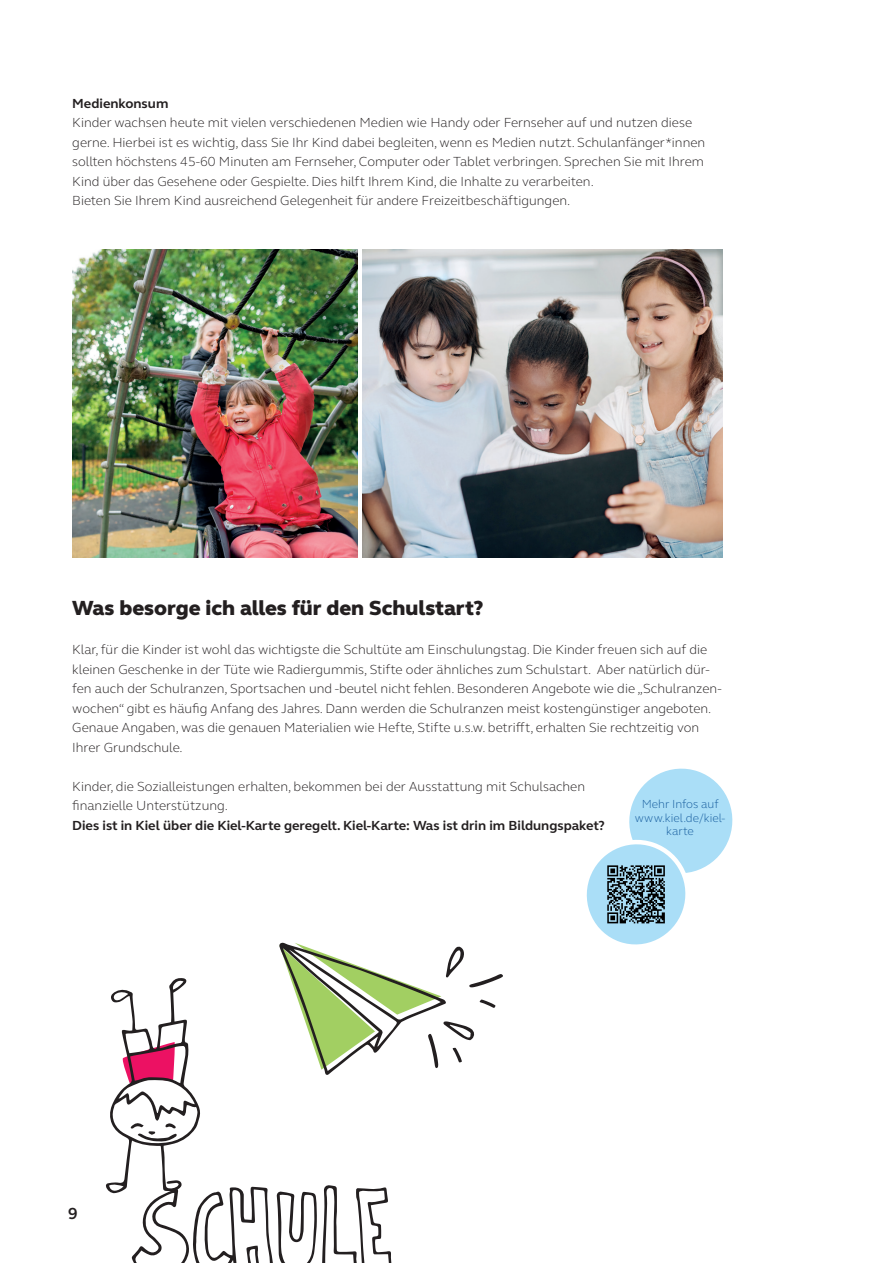
<style>
.page{position:relative;width:893px;height:1263px;background:#fff}
.page>*{position:absolute;margin:0;border:0;box-sizing:border-box;transform-origin:0 0}
.t1{font:800 21px "FS Elliot Pro";color:#231f20}
.t2{font:700 16.5px "FS Elliot Pro";color:#231f20}
.t3{font:300 13.5px/19.5px "FS Elliot Pro";color:#231f20}
.t4{font:700 13.5px "FS Elliot Pro";color:#231f20}
.t5{font:300 12px/13.5px "FS Elliot Pro";color:#175d9e;text-align:center}
</style>
<div class="page">
<svg style="left:106px;top:942px;width:397px;height:321px"></svg>
<img style="left:72px;top:249px;width:285px;height:308px">
<img style="left:362px;top:249px;width:361px;height:308px">
<svg style="left:586px;top:768px;width:147px;height:177px"></svg>
<h1 class="t4" style="left:72px;top:94px;width:98px">Medienkonsum</h1>
<h1 class="t3" style="left:72px;top:113px;width:634px">Kinder wachsen heute mit vielen verschiedenen Medien wie Handy oder Fernseher auf und nutzen diese gerne. Hierbei ist es wichtig, dass Sie Ihr Kind dabei begleiten, wenn es Medien nutzt. Schulanfänger*innen sollten höchstens 45-60 Minuten am Fernseher, Computer oder Tablet verbringen. Sprechen Sie mit Ihrem Kind über das Gesehene oder Gespielte. Dies hilft Ihrem Kind, die Inhalte zu verarbeiten.</h1>
<h1 class="t3" style="left:72px;top:191px;width:500px">Bieten Sie Ihrem Kind ausreichend Gelegenheit für andere Freizeitbeschäftigungen.</h1>
<h1 class="t1" style="left:72px;top:594px;width:413px">Was besorge ich alles für den Schulstart?</h1>
<h1 class="t3" style="left:72px;top:640px;width:651px">Klar, für die Kinder ist wohl das wichtigste die Schultüte am Einschulungstag. Die Kinder freuen sich auf die kleinen Geschenke in der Tüte wie Radiergummis, Stifte oder ähnliches zum Schulstart. Aber natürlich dür&shy;fen auch der Schulranzen, Sportsachen und -beutel nicht fehlen. Besonderen Angebote wie die „Schulranzen&shy;wochen“ gibt es häufig Anfang des Jahres. Dann werden die Schulranzen meist kostengünstiger angeboten.<br>Genaue Angaben, was die genauen Materialien wie Hefte, Stifte u.s.w. betrifft, erhalten Sie rechtzeitig von Ihrer Grundschule.</h1>
<h1 class="t3" style="left:72px;top:776px;width:514px">Kinder, die Sozialleistungen erhalten, bekommen bei der Ausstattung mit Schulsachen</h1>
<h1 class="t3" style="left:72px;top:796px;width:157px">finanzielle Unterstützung.</h1>
<h1 class="t4" style="left:72px;top:816px;width:534px">Dies ist in Kiel über die Kiel-Karte geregelt. Kiel-Karte: Was ist drin im Bildungspaket?</h1>
<h1 class="t5" style="left:635px;top:797px;width:92px">Mehr Infos auf www.kiel.de/kiel&shy;karte</h1>
<p class="t2" style="left:68px;top:1202px;width:11px">9</p>
</div>
